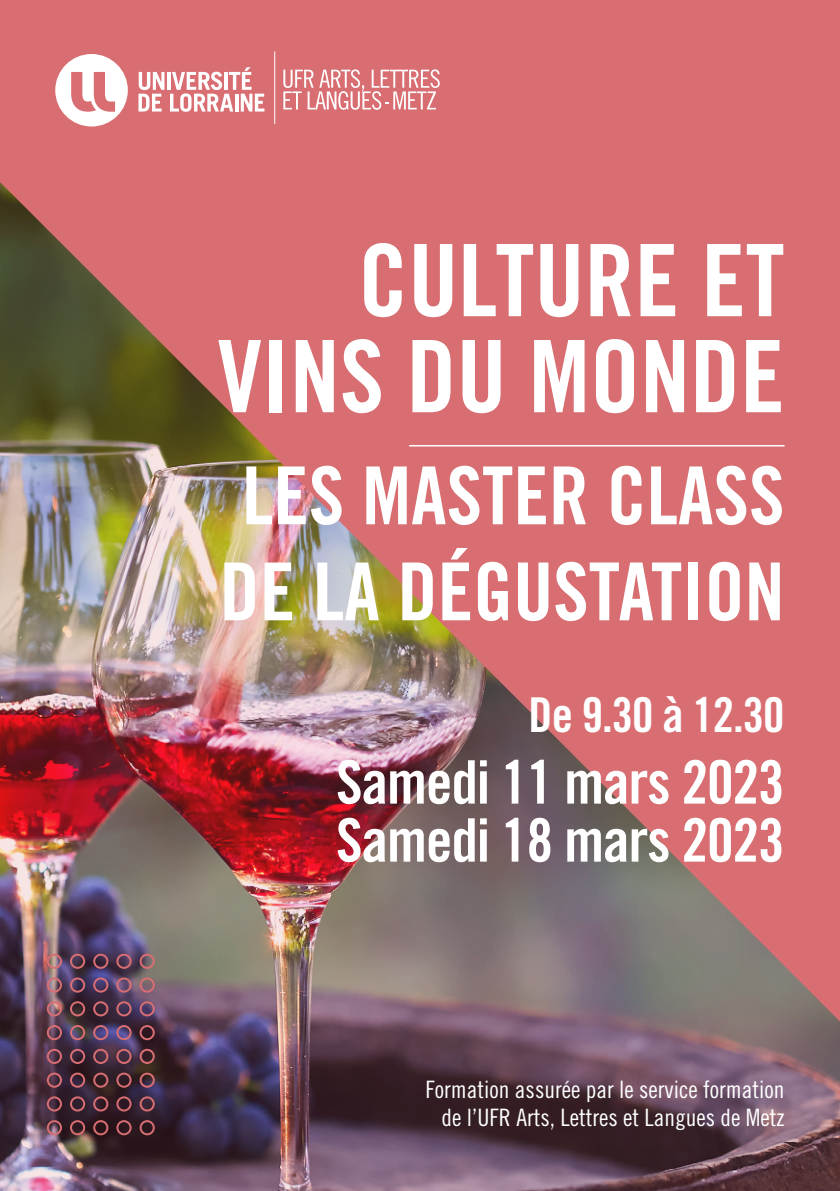
<style>
.page{position:relative;width:840px;height:1191px;background:#fff}
.page>*{position:absolute;margin:0;border:0;box-sizing:border-box;transform-origin:0 0}
.t1{font:100px/96px "Trade Gothic LT Std Bd Cn 20";color:#fff;text-align:right}
.t2{font:80px/96px "Trade Gothic LT Std Bd Cn 20";color:#fff}
.t3{font:60px/58px "Trade Gothic LT Std Bd Cn 20";letter-spacing:-.02em;color:#fff}
.t4{font:48px "Trade Gothic LT Std Bd Cn 20";letter-spacing:-.02em;color:#fff}
.t5{font:24px/28.8px "Trade Gothic LT Std Cn 18";color:#fff;text-align:right}
</style>
<div class="page">
<div style="left:0;top:0;width:839px;height:1191px;background:#d96e72"></div>
<img style="left:0;top:182px;width:839px;height:1009px">
<hr style="left:274px;top:51px;width:1px;height:73px;background:#fff">
<svg style="left:283px;top:69px;width:156px;height:41px"></svg>
<hr style="left:167px;top:72px;width:3px;height:18px;background:#fff">
<svg style="left:138px;top:72px;width:26px;height:39px"></svg>
<svg style="left:170px;top:67px;width:94px;height:45px"></svg>
<svg style="left:55px;top:54px;width:73px;height:72px"></svg>
<svg style="left:47px;top:1120px;width:15px;height:15px"></svg>
<svg style="left:47px;top:1096px;width:15px;height:15px"></svg>
<svg style="left:47px;top:1072px;width:15px;height:15px"></svg>
<svg style="left:47px;top:1048px;width:15px;height:16px"></svg>
<svg style="left:47px;top:1025px;width:15px;height:15px"></svg>
<svg style="left:47px;top:1001px;width:15px;height:15px"></svg>
<svg style="left:47px;top:977px;width:15px;height:15px"></svg>
<svg style="left:47px;top:953px;width:15px;height:16px"></svg>
<svg style="left:70px;top:1120px;width:15px;height:15px"></svg>
<svg style="left:70px;top:1096px;width:15px;height:15px"></svg>
<svg style="left:70px;top:1072px;width:15px;height:15px"></svg>
<svg style="left:70px;top:1048px;width:15px;height:16px"></svg>
<svg style="left:70px;top:1025px;width:15px;height:15px"></svg>
<svg style="left:70px;top:1001px;width:15px;height:15px"></svg>
<svg style="left:70px;top:977px;width:15px;height:15px"></svg>
<svg style="left:70px;top:953px;width:15px;height:16px"></svg>
<svg style="left:93px;top:1120px;width:15px;height:15px"></svg>
<svg style="left:93px;top:1096px;width:15px;height:15px"></svg>
<svg style="left:93px;top:1072px;width:15px;height:15px"></svg>
<svg style="left:93px;top:1048px;width:15px;height:16px"></svg>
<svg style="left:93px;top:1025px;width:15px;height:15px"></svg>
<svg style="left:93px;top:1001px;width:15px;height:15px"></svg>
<svg style="left:93px;top:977px;width:15px;height:15px"></svg>
<svg style="left:93px;top:953px;width:15px;height:16px"></svg>
<svg style="left:116px;top:1120px;width:15px;height:15px"></svg>
<svg style="left:116px;top:1096px;width:15px;height:15px"></svg>
<svg style="left:116px;top:1072px;width:15px;height:15px"></svg>
<svg style="left:116px;top:1048px;width:15px;height:16px"></svg>
<svg style="left:116px;top:1025px;width:15px;height:15px"></svg>
<svg style="left:116px;top:1001px;width:15px;height:15px"></svg>
<svg style="left:116px;top:977px;width:15px;height:15px"></svg>
<svg style="left:116px;top:953px;width:15px;height:16px"></svg>
<svg style="left:139px;top:1120px;width:16px;height:15px"></svg>
<svg style="left:139px;top:1096px;width:16px;height:15px"></svg>
<svg style="left:139px;top:1072px;width:16px;height:15px"></svg>
<svg style="left:139px;top:1048px;width:16px;height:16px"></svg>
<svg style="left:139px;top:1025px;width:16px;height:15px"></svg>
<svg style="left:139px;top:1001px;width:16px;height:15px"></svg>
<svg style="left:139px;top:977px;width:16px;height:15px"></svg>
<svg style="left:139px;top:953px;width:16px;height:16px"></svg>
<hr style="left:409px;top:445px;width:375px;height:1px;background:#fff">
<h1 class="t1" style="left:217px;top:232px;width:568px">CULTURE ET<br>VINS DU MONDE</h1>
<h2 class="t2" style="left:219px;top:447px;width:566px">LES MASTER CLASS<br>DE LA DÉGUSTATION</h2>
<h3 class="t4" style="left:528px;top:685px;width:257px">De 9.30 à 12.30</h3>
<h3 class="t3" style="left:336px;top:752px;width:450px">Samedi 11 mars 2023<br>Samedi 18 mars 2023</h3>
<p class="t5" style="left:425px;top:1074px;width:360px">Formation assurée par le service formation de l’UFR Arts, Lettres et Langues de Metz</p>
</div>
